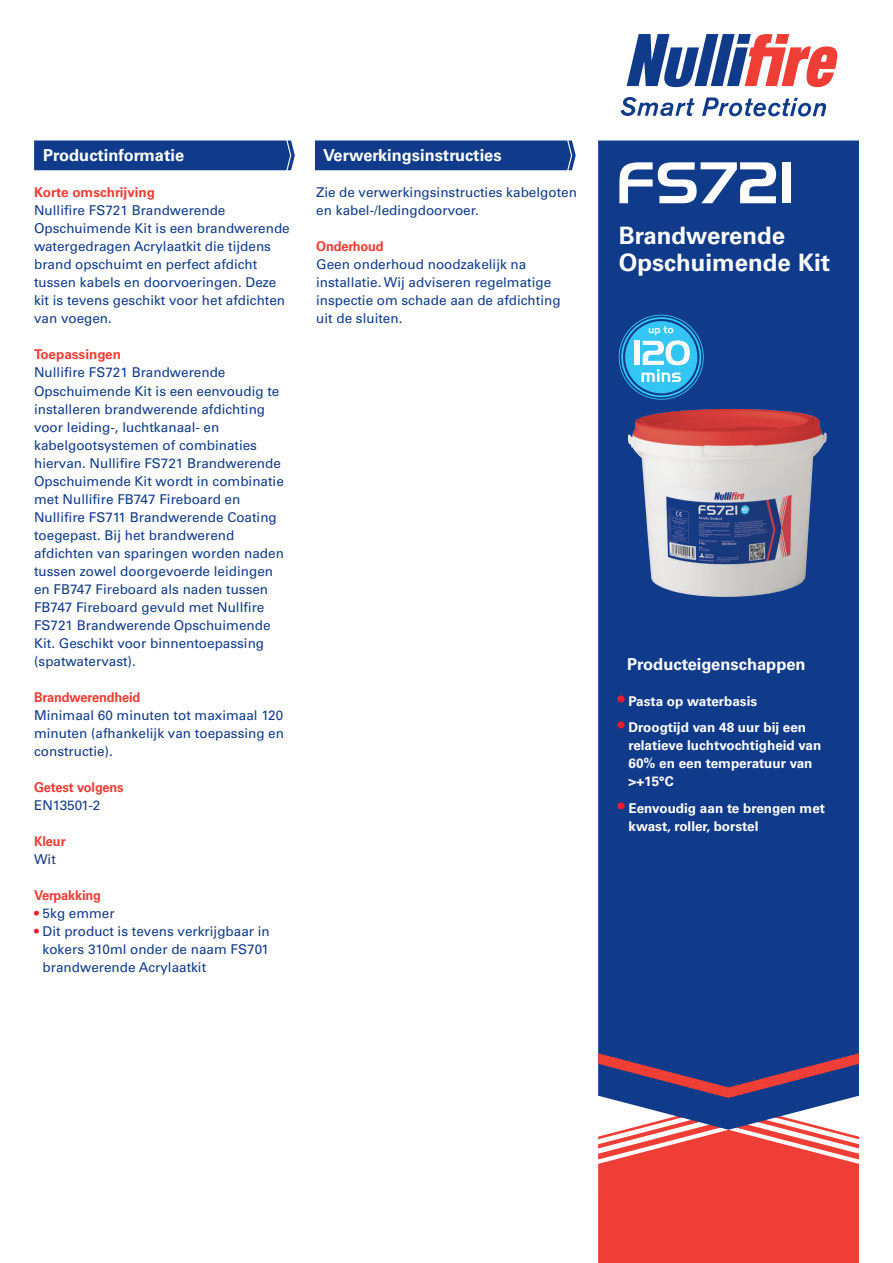
<style>
.page{position:relative;width:893px;height:1263px;background:#fff}
.page>*{position:absolute;margin:0;border:0;box-sizing:border-box;transform-origin:0 0}
.t1{font:57px "Handel Gothic BT";letter-spacing:.03em;color:#fff}
.Product_name{font:700 24px/27px "Univers LTCYR 65";color:#fff}
.t2{font:700 16.5px "Univers LTCYR 65";color:#fff}
.tekst{font:13.5px/18px "Univers LTCYR 55 Roman";color:#103b8a}
.producteigenschappen{font:700 13.5px/18px "Univers LTCYR 65";color:#fff}
.kopje{font:700 13.5px "Univers LTCYR 65";letter-spacing:-.01em;color:#ee3e35;scale:.95 1}
.kopje-2{font:700 13.5px "Univers LTCYR 65";letter-spacing:-.01em;color:#ee3e35}
.s1{color:#ee1b2c}
.s2{font-size:19.5px;color:#ee1b2c}
</style>
<div class="page">
<div style="left:315px;top:140px;width:261px;height:30px;background:#103b8a"></div>
<div style="left:34px;top:140px;width:261px;height:30px;background:#103b8a"></div>
<div style="left:598px;top:140px;width:261px;height:913px;background:#103b8a"></div>
<svg style="left:598px;top:1053px;width:261px;height:210px;background:#bb535f"></svg>
<svg style="left:619px;top:315px;width:85px;height:85px;background:#449ed0"></svg>
<svg style="left:627px;top:34px;width:211px;height:53px"></svg>
<svg style="left:620px;top:97px;width:75px;height:19px"></svg>
<svg style="left:702px;top:97px;width:124px;height:19px"></svg>
<img style="left:628px;top:409px;width:199px;height:188px">
<p class="t2" style="left:43px;top:144px;width:142px">Productinformatie</p>
<p class="kopje-2" style="left:34px;top:183px;width:122px">Korte omschrijving</p>
<p class="tekst" style="left:34px;top:201px;width:257px">Nullifire FS721 Brandwerende Opschuimende Kit is een brandwerende watergedragen Acrylaatkit die tijdens brand opschuimt en perfect afdicht tussen kabels en doorvoeringen. Deze kit is tevens geschikt voor het afdichten van voegen.</p>
<p class="kopje-2" style="left:34px;top:345px;width:88px">Toepassingen</p>
<p class="tekst" style="left:34px;top:363px;width:251px">Nullifire FS721 Brandwerende Opschuimende Kit is een eenvoudig te installeren brandwerende afdichting voor leiding-, luchtkanaal- en kabelgootsystemen of combinaties hiervan. Nullifire FS721 Brandwerende Opschuimende Kit wordt in combinatie met Nullifire FB747 Fireboard en Nullifire FS711 Brandwerende Coating toegepast. Bij het brandwerend afdichten van sparingen worden naden tussen zowel doorgevoerde leidingen en FB747 Fireboard als naden tussen FB747 Fireboard gevuld met Nullfire FS721 Brandwerende Opschuimende Kit. Geschikt voor binnentoepassing (spatwatervast).</p>
<p class="kopje" style="left:34px;top:687px;width:113px">Brandwerendheid</p>
<p class="tekst" style="left:34px;top:705px;width:251px;text-align:justify">Minimaal 60 minuten tot maximaal 120 minuten (afhankelijk van toepassing en constructie).</p>
<p class="kopje" style="left:34px;top:777px;width:96px">Getest volgens</p>
<p class="tekst" style="left:34px;top:795px;width:68px">EN13501-2</p>
<p class="kopje" style="left:34px;top:831px;width:35px">Kleur</p>
<p class="tekst" style="left:34px;top:849px;width:23px">Wit</p>
<p class="kopje" style="left:34px;top:885px;width:72px">Verpakking</p>
<p class="tekst" style="left:34px;top:903px;width:82px"><span class="s1">•</span> 5kg emmer</p>
<p class="tekst" style="left:43px;top:921px;width:229px;text-align:justify;text-indent:-8px"><span class="s1">•</span> Dit product is tevens verkrijgbaar in kokers 310ml onder de naam FS701 brandwerende Acrylaatkit</p>
<p class="t2" style="left:323px;top:144px;width:180px">Verwerkingsinstructies</p>
<p class="tekst" style="left:316px;top:183px;width:262px">Zie de verwerkingsinstructies kabelgoten en kabel-/ledingdoorvoer.</p>
<p class="kopje" style="left:316px;top:237px;width:73px">Onderhoud</p>
<p class="tekst" style="left:316px;top:255px;width:246px">Geen onderhoud noodzakelijk na installatie. Wij adviseren regelmatige inspectie om schade aan de afdichting uit de sluiten.</p>
<p class="t1" style="left:615px;top:148px;width:180px">FS721</p>
<p class="Product_name" style="left:619px;top:220px;width:213px">Brandwerende<br>Opschuimende Kit</p>
<p class="t2" style="left:627px;top:652px;width:180px">Producteigenschappen</p>
<p class="producteigenschappen" style="left:618px;top:691px;width:141px"><span class="s2">•</span> Pasta op waterbasis</p>
<p class="producteigenschappen" style="left:628px;top:718px;width:194px;text-indent:-11px"><span class="s2">•</span> Droogtijd van 48 uur bij een relatieve luchtvochtigheid van<br>60% en een temperatuur van &gt;+15°C</p>
<p class="producteigenschappen" style="left:628px;top:798px;width:198px;text-indent:-11px"><span class="s2">•</span> Eenvoudig aan te brengen met kwast, roller, borstel</p>
</div>
